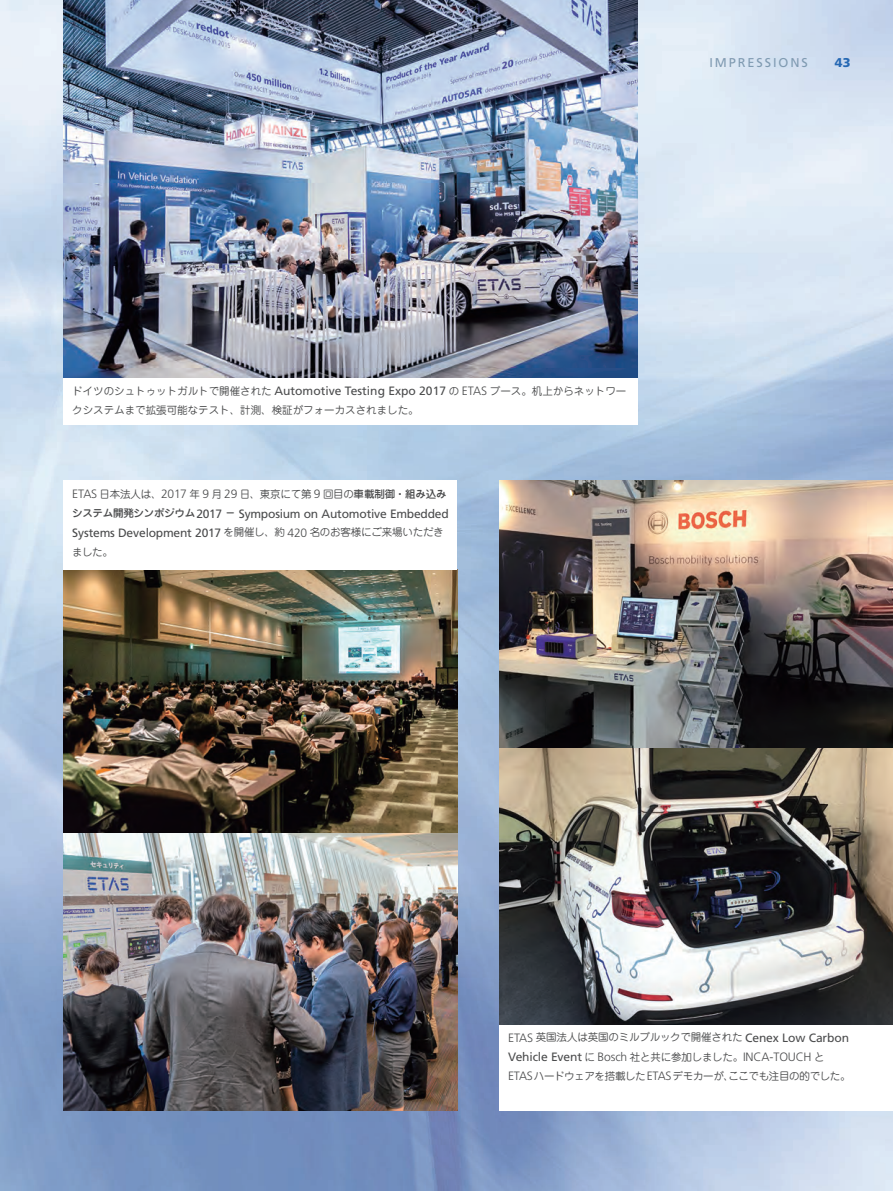
<style>
.page{position:relative;width:893px;height:1191px;background:#fff}
.page>*{position:absolute;margin:0;border:0;box-sizing:border-box;transform-origin:0 0}
.t1{font:12.75px "Frutiger";letter-spacing:.15em;color:#809bb2}
.t2{font:900 12.75px "Frutiger";color:#2769b4}
.t3{font:12.15px/19.2px "Frutiger";letter-spacing:-.015em;color:#4b4c4d}
.t4{font:300 12.15px "Frutiger";letter-spacing:-.01em;color:#4b4c4d}
.t5{font:10.5px/19.2px "Jun 201 Pro";letter-spacing:-.005em;color:#4b4c4d}
.t6{font:10.5px "Jun 201 Pro";letter-spacing:-.025em;color:#4b4c4d}
.t7{font:10.5px "Jun 201 Pro";letter-spacing:-.035em;color:#4b4c4d}
.s1{font-family:"Frutiger";font-size:12.15px}
.s2{font-family:"Frutiger";font-weight:300;font-size:12.15px}
.s3{font-family:"Jun 34 Pro";font-weight:500}
.s4{font-family:"Jun 34 Pro";font-weight:500;font-size:10.5px}
.s5{font-family:"Jun 201 Pro";font-size:10.5px}
.s6{font-weight:300}
.s7{font-weight:400}
.s8{font-family:"Jun 201 Pro";font-weight:400;font-size:10.5px}
</style>
<div class="page">
<img style="left:0;top:0;width:893px;height:1191px">
<img style="left:64px;top:0;width:574px;height:378px">
<div style="left:64px;top:378px;width:574px;height:47px;background:#fff"></div>
<img style="left:500px;top:480px;width:393px;height:268px">
<img style="left:500px;top:748px;width:393px;height:277px">
<img style="left:64px;top:570px;width:393px;height:263px">
<img style="left:64px;top:833px;width:393px;height:277px">
<div style="left:64px;top:480px;width:393px;height:90px;background:#fff"></div>
<div style="left:500px;top:1025px;width:393px;height:85px;background:#fff"></div>
<p class="t1" style="left:709px;top:55px;width:100px">IMPRESSIONS</p>
<p class="t2" style="left:835px;top:55px;width:17px">43</p>
<p class="t5" style="left:72px;top:380px;width:556px">ドイツのシュトゥットガルトで開催された <span class="s1">Automotive Testing Expo 2017</span> の <span class="s2">ETAS</span> ブース。机上からネットワークシステムまで拡張可能なテスト、計測、検証がフォーカスされました。</p>
<p class="t6" style="left:72px;top:486px;width:376px"><span class="s2">ETAS</span> 日本法人は、<span class="s2">2017</span> 年 <span class="s2">9</span> 月 <span class="s2">29</span> 日、東京にて第 <span class="s2">9</span> 回目の<span class="s3">車載制御・組み込み</span></p>
<p class="t3" style="left:72px;top:503px;width:378px"><span class="s4">システム開発シンポジウム</span>2017 <span class="s4">－</span> Symposium on Automotive Embedded<br>Systems Development 2017 <span class="s5">を開催し、約</span> <span class="s6">420</span> <span class="s5">名のお客様にご来場いただき</span></p>
<p class="t5" style="left:72px;top:541px;width:42px">ました。</p>
<p class="t5" style="left:508px;top:1026px;width:343px"><span class="s2">ETAS</span> 英国法人は英国のミルブルックで開催された <span class="s1">Cenex Low Carbon</span></p>
<p class="t4" style="left:508px;top:1050px;width:318px"><span class="s7">Vehicle Event</span> <span class="s8">に</span> Bosch <span class="s8">社と共に参加しました。</span>INCA-TOUCH <span class="s8">と</span></p>
<p class="t7" style="left:508px;top:1067px;width:344px"><span class="s2">ETAS</span>ハードウェアを搭載した<span class="s2">ETAS</span>デモカーが、ここでも注目の的でした。</p>
</div>
